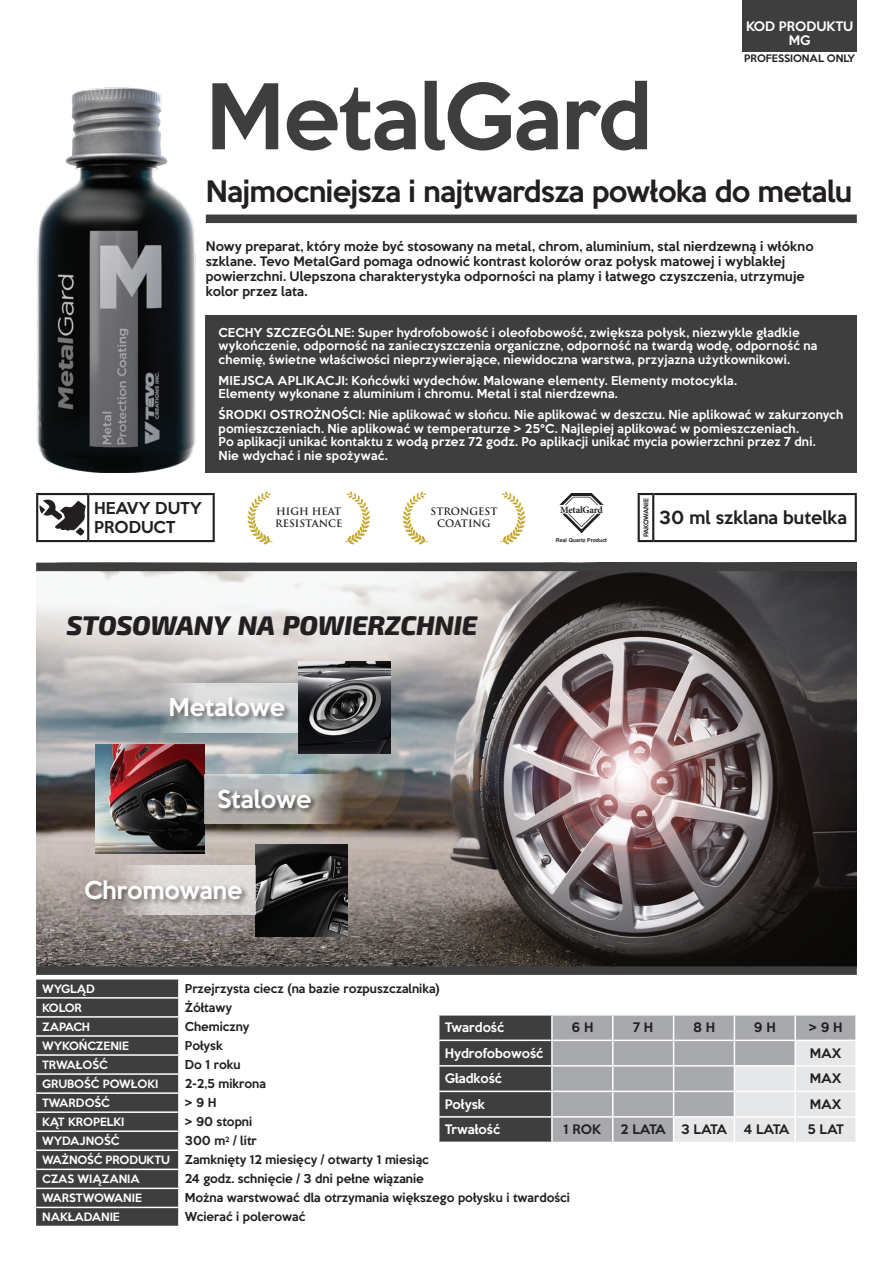
<style>
.page{position:relative;width:893px;height:1263px;background:#fff}
.page>*{position:absolute;margin:0;border:0;box-sizing:border-box;transform-origin:0 0}
.t1{font:500 82.5px "Keep Calm";letter-spacing:-.005em;color:#3e3e3f}
.t2{font:500 27px "Keep Calm";letter-spacing:-.02em;color:#231f20}
.t3{font:italic 800 27px "Exo 2";letter-spacing:-.01em;color:#231f20}
.t4{font:500 22.5px "Keep Calm";color:#fff}
.Normalny{font:500 16.5px "Keep Calm";color:#231f20}
.Normalny-2{font:500 15px "Keep Calm";color:#231f20}
.t5{font:500 12px/15px "Keep Calm";letter-spacing:.01em;color:#231f20}
.t6{font:500 12px "Keep Calm";color:#fff}
.t7{font:500 11.25px/13.5px "Keep Calm";letter-spacing:.015em;color:#fff}
.t8{font:500 11.25px "Keep Calm";color:#231f20}
.t9{font:500 10.5px "Keep Calm";color:#fff}
.t10{font:700 10.05px "Trajan Pro";color:#231f20}
.t11{font:700 9.75px "Minion Pro";letter-spacing:-.02em;color:#231f20}
.t12{font:500 9.45px "Keep Calm";color:#231f20}
.t13{font:500 6px "Keep Calm";letter-spacing:-.035em;color:#231f20}
.t14{font:700 5.25px "Switzerland";color:#231f20}
</style>
<div class="page">
<div style="left:206px;top:315px;width:651px;height:157px;background:#3e3e3f"></div>
<div style="left:206px;top:215px;width:651px;height:8px;background:#3e3e3f"></div>
<img style="left:37px;top:88px;width:159px;height:384px">
<img style="left:36px;top:571px;width:821px;height:395px">
<div style="left:36px;top:966px;width:821px;height:9px;background:#3e3e3f"></div>
<svg style="left:36px;top:979px;width:143px;height:247px;background:#4d4d4e"></svg>
<div style="left:742px;top:0;width:115px;height:51px;background:#3e3e3f"></div>
<div style="left:36px;top:563px;width:821px;height:8px;background:#3e3e3f"></div>
<svg style="left:403px;top:491px;width:25px;height:54px"></svg>
<svg style="left:500px;top:491px;width:25px;height:54px"></svg>
<svg style="left:559px;top:493px;width:45px;height:13px"></svg>
<svg style="left:562px;top:513px;width:39px;height:20px"></svg>
<svg style="left:638px;top:493px;width:15px;height:2px"></svg>
<hr style="left:638px;top:495px;width:2px;height:45px;background:#231f20">
<hr style="left:653px;top:493px;width:204px;height:2px;background:#231f20">
<hr style="left:652px;top:495px;width:2px;height:45px;background:#231f20">
<hr style="left:855px;top:495px;width:2px;height:45px;background:#231f20">
<svg style="left:638px;top:540px;width:15px;height:2px"></svg>
<hr style="left:653px;top:540px;width:204px;height:2px;background:#231f20">
<svg style="left:247px;top:491px;width:26px;height:54px"></svg>
<svg style="left:345px;top:491px;width:25px;height:54px"></svg>
<hr style="left:36px;top:493px;width:52px;height:2px;background:#231f20">
<hr style="left:36px;top:495px;width:2px;height:45px;background:#231f20">
<hr style="left:88px;top:493px;width:127px;height:2px;background:#231f20">
<hr style="left:87px;top:495px;width:2px;height:45px;background:#231f20">
<hr style="left:213px;top:495px;width:2px;height:45px;background:#231f20">
<hr style="left:36px;top:540px;width:52px;height:2px;background:#231f20">
<hr style="left:88px;top:540px;width:127px;height:2px;background:#231f20">
<svg style="left:39px;top:499px;width:47px;height:37px"></svg>
<svg style="left:438px;top:1015px;width:418px;height:127px;background:#a0a1a4"></svg>
<hr style="left:795px;top:1116px;width:62px;height:1px;background:#fff">
<hr style="left:794px;top:1117px;width:2px;height:25px;background:#fff">
<hr style="left:855px;top:1117px;width:2px;height:25px;background:#fff">
<img style="left:298px;top:662px;width:92px;height:92px">
<img style="left:255px;top:844px;width:92px;height:92px">
<img style="left:95px;top:744px;width:109px;height:109px">
<svg style="left:143px;top:683px;width:155px;height:49px;background:#bec4c6"></svg>
<svg style="left:204px;top:774px;width:155px;height:50px;background:#9b9792"></svg>
<div style="left:169px;top:696px;width:124px;height:28px;background:#231f20;opacity:.55"></div>
<svg style="left:100px;top:865px;width:155px;height:50px;background:#d4cecc"></svg>
<div style="left:217px;top:787px;width:101px;height:28px;background:#231f20;opacity:.75"></div>
<div style="left:84px;top:879px;width:166px;height:28px;background:#231f20;opacity:.55"></div>
<p class="t6" style="left:746px;top:16px;width:108px">KOD PRODUKTU</p>
<p class="t6" style="left:789px;top:30px;width:23px">MG</p>
<p class="t12" style="left:744px;top:50px;width:112px">PROFESSIONAL ONLY</p>
<p class="t1" style="left:206px;top:45px;width:448px">MetalGard</p>
<p class="t2" style="left:206px;top:168px;width:648px">Najmocniejsza i najtwardsza powłoka do metalu</p>
<p class="t5" style="left:206px;top:238px;width:609px">Nowy preparat, który może być stosowany na metal, chrom, aluminium, stal nierdzewną i włókno szklane. Tevo MetalGard pomaga odnowić kontrast kolorów oraz połysk matowej i wyblakłej powierzchni. Ulepszona charakterystyka odporności na plamy i łatwego czyszczenia, utrzymuje kolor przez lata.</p>
<p class="t7" style="left:219px;top:324px;width:583px">CECHY SZCZEGÓLNE: Super hydrofobowość i oleofobowość, zwiększa połysk, niezwykle gładkie</p>
<p class="t7" style="left:219px;top:338px;width:600px">wykończenie, odporność na zanieczyszczenia organiczne, odporność na twardą wodę, odporność na chemię, świetne właściwości nieprzywierające, niewidoczna warstwa, przyjazna użytkownikowi.</p>
<p class="t7" style="left:219px;top:372px;width:520px">MIEJSCA APLIKACJI: Końcówki wydechów. Malowane elementy. Elementy motocykla.</p>
<p class="t7" style="left:219px;top:386px;width:401px">Elementy wykonane z aluminium i chromu. Metal i stal nierdzewna.</p>
<p class="t7" style="left:219px;top:407px;width:626px">ŚRODKI OSTROŻNOŚCI: Nie aplikować w słońcu. Nie aplikować w deszczu. Nie aplikować w zakurzonych</p>
<p class="t7" style="left:219px;top:420px;width:582px">pomieszczeniach. Nie aplikować w temperaturze &gt; 25°C. Najlepiej aplikować w pomieszczeniach.</p>
<p class="t7" style="left:219px;top:434px;width:599px">Po aplikacji unikać kontaktu z wodą przez 72 godz. Po aplikacji unikać mycia powierzchni przez 7 dni.</p>
<p class="t7" style="left:219px;top:447px;width:171px">Nie wdychać i nie spożywać.</p>
<p class="Normalny-2" style="left:94px;top:495px;width:109px">HEAVY DUTY</p>
<p class="Normalny-2" style="left:94px;top:514px;width:83px">PRODUCT</p>
<p class="t10" style="left:276px;top:506px;width:67px">HIGH HEAT</p>
<p class="t10" style="left:275px;top:518px;width:69px">RESISTANCE</p>
<p class="t10" style="left:430px;top:506px;width:68px">STRONGEST</p>
<p class="t10" style="left:437px;top:518px;width:55px">COATING</p>
<p class="t3" style="left:66px;top:604px;width:413px">STOSOWANY NA POWIERZCHNIE</p>
<p class="t4" style="left:168px;top:688px;width:118px">Metalowe</p>
<p class="t4" style="left:217px;top:779px;width:96px">Stalowe</p>
<p class="t4" style="left:84px;top:871px;width:160px">Chromowane</p>
<p class="t11" style="left:560px;top:503px;width:44px">MetalGard</p>
<p class="t14" style="left:556px;top:537px;width:53px">Real Quartz Product</p>
<p class="t13" style="left:641px;top:537px;width:40px;rotate:-90deg">PAKOWANIE</p>
<p class="Normalny" style="left:659px;top:503px;width:189px">30 ml szklana butelka</p>
<p class="t9" style="left:42px;top:979px;width:54px">WYGLĄD</p>
<p class="t8" style="left:185px;top:979px;width:256px">Przejrzysta ciecz (na bazie rozpuszczalnika)</p>
<p class="t9" style="left:42px;top:998px;width:41px">KOLOR</p>
<p class="t8" style="left:185px;top:998px;width:49px">Żółtawy</p>
<p class="t9" style="left:42px;top:1017px;width:49px">ZAPACH</p>
<p class="t8" style="left:185px;top:1017px;width:66px">Chemiczny</p>
<p class="t9" style="left:42px;top:1036px;width:88px">WYKOŃCZENIE</p>
<p class="t8" style="left:185px;top:1036px;width:39px">Połysk</p>
<p class="t9" style="left:42px;top:1055px;width:67px">TRWAŁOŚĆ</p>
<p class="t8" style="left:185px;top:1055px;width:57px">Do 1 roku</p>
<p class="t9" style="left:42px;top:1074px;width:118px">GRUBOŚĆ POWŁOKI</p>
<p class="t8" style="left:185px;top:1074px;width:83px">2-2,5 mikrona</p>
<p class="t9" style="left:42px;top:1093px;width:69px">TWARDOŚĆ</p>
<p class="t8" style="left:185px;top:1093px;width:33px">&gt; 9 H</p>
<p class="t9" style="left:42px;top:1113px;width:84px">KĄT KROPELKI</p>
<p class="t8" style="left:185px;top:1112px;width:69px">&gt; 90 stopni</p>
<p class="t9" style="left:42px;top:1132px;width:79px">WYDAJNOŚĆ</p>
<p class="t8" style="left:185px;top:1131px;width:73px">300 m<sup>2</sup> / litr</p>
<p class="t9" style="left:42px;top:1151px;width:129px">WAŻNOŚĆ PRODUKTU</p>
<p class="t8" style="left:185px;top:1150px;width:246px">Zamknięty 12 miesięcy / otwarty 1 miesiąc</p>
<p class="t9" style="left:42px;top:1170px;width:99px">CZAS WIĄZANIA</p>
<p class="t8" style="left:185px;top:1169px;width:241px">24 godz. schnięcie / 3 dni pełne wiązanie</p>
<p class="t9" style="left:42px;top:1189px;width:101px">WARSTWOWANIE</p>
<p class="t8" style="left:185px;top:1188px;width:387px">Można warstwować dla otrzymania większego połysku i twardości</p>
<p class="t9" style="left:42px;top:1208px;width:79px">NAKŁADANIE</p>
<p class="t8" style="left:185px;top:1207px;width:122px">Wcierać i polerować</p>
<p class="t6" style="left:445px;top:1017px;width:61px">Twardość</p>
<p class="t5" style="left:571px;top:1019px;width:24px">6 H</p>
<p class="t5" style="left:633px;top:1019px;width:22px">7 H</p>
<p class="t5" style="left:693px;top:1019px;width:23px">8 H</p>
<p class="t5" style="left:754px;top:1019px;width:23px">9 H</p>
<p class="t5" style="left:809px;top:1019px;width:35px">&gt; 9 H</p>
<p class="t6" style="left:445px;top:1043px;width:100px">Hydrofobowość</p>
<p class="t5" style="left:810px;top:1045px;width:33px">MAX</p>
<p class="t6" style="left:445px;top:1068px;width:59px">Gładkość</p>
<p class="t5" style="left:810px;top:1070px;width:33px">MAX</p>
<p class="t6" style="left:445px;top:1094px;width:42px">Połysk</p>
<p class="t5" style="left:810px;top:1096px;width:33px">MAX</p>
<p class="t6" style="left:445px;top:1119px;width:57px">Trwałość</p>
<p class="t5" style="left:564px;top:1121px;width:39px">1 ROK</p>
<p class="t5" style="left:620px;top:1121px;width:47px">2 LATA</p>
<p class="t5" style="left:681px;top:1121px;width:47px">3 LATA</p>
<p class="t5" style="left:744px;top:1121px;width:47px">4 LATA</p>
<p class="t5" style="left:807px;top:1121px;width:38px">5 LAT</p>
</div>
